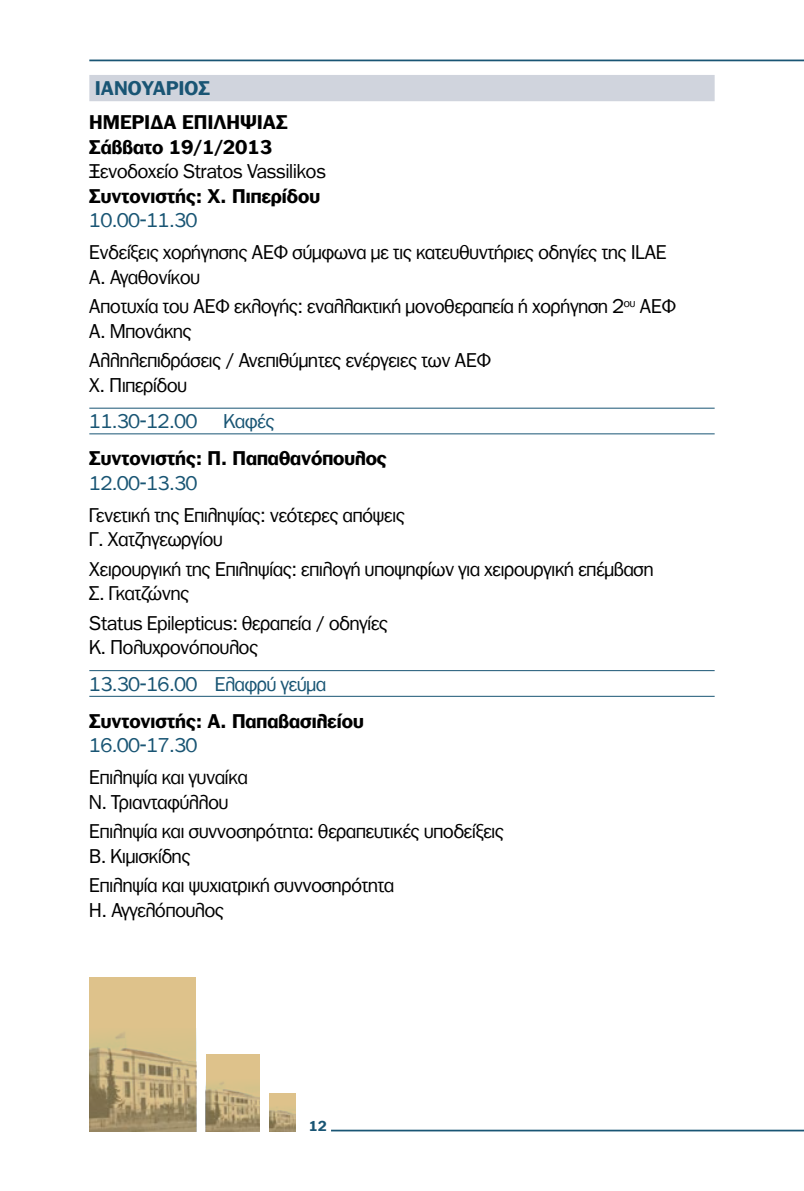
<style>
.page{position:relative;width:804px;height:1191px;background:#fff}
.page>*{position:absolute;margin:0;border:0;box-sizing:border-box;transform-origin:0 0}
.t1{font:19.25px/24.5px "PF Franklin Gothic";color:#000}
.t2{font:700 19.25px/24.5px "PF Franklin Gothic";color:#000}
.t3{font:19.25px "PF Franklin Gothic";color:#195574}
.t4{font:700 19.25px "PF Franklin Gothic";color:#195574}
.t5{font:700 14px "PF Franklin Gothic";color:#195574}
</style>
<div class="page">
<div style="left:89px;top:977px;width:107px;height:154px;background:#dec28b"></div>
<img style="left:89px;top:1032px;width:107px;height:99px">
<div style="left:206px;top:1054px;width:53px;height:77px;background:#dec28b"></div>
<img style="left:206px;top:1082px;width:53px;height:49px">
<div style="left:269px;top:1093px;width:27px;height:38px;background:#dec28b"></div>
<img style="left:269px;top:1109px;width:27px;height:22px">
<hr style="left:331px;top:1129px;width:473px;height:2px;background:#195574">
<hr style="left:89px;top:60px;width:715px;height:1px;background:#195574">
<div style="left:89px;top:75px;width:625px;height:26px;background:#d0d4dd"></div>
<hr style="left:89px;top:408px;width:625px;height:1px;background:#195574">
<hr style="left:89px;top:433px;width:625px;height:1px;background:#195574">
<hr style="left:89px;top:670px;width:625px;height:1px;background:#195574">
<hr style="left:89px;top:696px;width:625px;height:1px;background:#195574">
<p class="t4" style="left:95px;top:77px;width:116px">ΙΑΝΟΥΑΡΙΟΣ</p>
<p class="t2" style="left:89px;top:110px;width:200px">ΗΜΕΡΙΔΑ ΕΠΙΛΗΨΙΑΣ<br>Σάββατο 19/1/2013</p>
<p class="t1" style="left:89px;top:159px;width:238px">Ξενοδοχείο Stratos Vassilikos</p>
<p class="t2" style="left:89px;top:183px;width:232px">Συντονιστής: Χ. Πιπερίδου</p>
<p class="t3" style="left:89px;top:209px;width:109px">10.00-11.30</p>
<p class="t1" style="left:89px;top:240px;width:578px">Ενδείξεις χορήγησης ΑΕΦ σύμφωνα με τις κατευθυντήριες οδηγίες της ILAE<br>Α. Αγαθονίκου</p>
<p class="t1" style="left:89px;top:294px;width:588px">Αποτυχία του ΑΕΦ εκλογής: εναλλακτική μονοθεραπεία ή χορήγηση 2<sup>ου</sup> ΑΕΦ<br>A. Μπονάκης</p>
<p class="t1" style="left:89px;top:348px;width:403px">Αλληλεπιδράσεις / Ανεπιθύμητες ενέργειες των ΑΕΦ<br>Χ. Πιπερίδου</p>
<p class="t3" style="left:89px;top:411px;width:109px">11.30-12.00</p>
<p class="t3" style="left:224px;top:411px;width:52px">Καφές</p>
<p class="t2" style="left:89px;top:446px;width:299px">Συντονιστής: Π. Παπαθανόπουλος</p>
<p class="t3" style="left:89px;top:472px;width:109px">12.00-13.30</p>
<p class="t1" style="left:89px;top:502px;width:317px">Γενετική της Επιληψίας: νεότερες απόψεις<br>Γ. Χατζηγεωργίου</p>
<p class="t1" style="left:89px;top:556px;width:565px">Χειρουργική της Επιληψίας: επιλογή υποψηφίων για χειρουργική επέμβαση<br>Σ. Γκατζώνης</p>
<p class="t1" style="left:89px;top:610px;width:300px">Status Epilepticus: θεραπεία / οδηγίες<br>Κ. Πολυχρονόπουλος</p>
<p class="t3" style="left:89px;top:673px;width:238px">13.30-16.00 Ελαφρύ γεύμα</p>
<p class="t2" style="left:89px;top:708px;width:276px">Συντονιστής: Α. Παπαβασιλείου</p>
<p class="t3" style="left:89px;top:734px;width:109px">16.00-17.30</p>
<p class="t1" style="left:89px;top:765px;width:160px">Επιληψία και γυναίκα<br>Ν. Τριανταφύλλου</p>
<p class="t1" style="left:89px;top:819px;width:416px">Επιληψία και συννοσηρότητα: θεραπευτικές υποδείξεις<br>Β. Κιμισκίδης</p>
<p class="t1" style="left:89px;top:873px;width:306px">Επιληψία και ψυχιατρική συννοσηρότητα<br>Η. Αγγελόπουλος</p>
<p class="t5" style="left:309px;top:1118px;width:19px">12</p>
</div>
